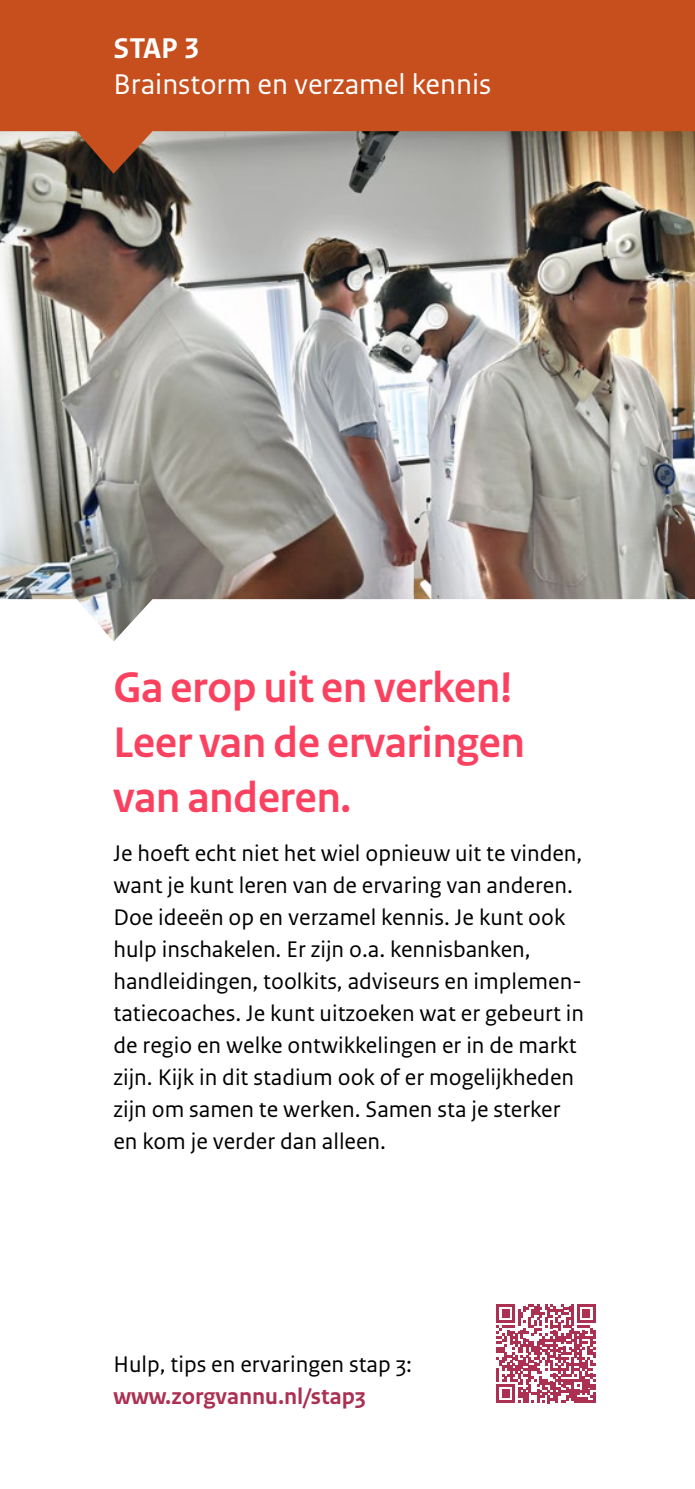
<style>
.page{position:relative;width:695px;height:1489px;background:#fff}
.page>*{position:absolute;margin:0;border:0;box-sizing:border-box;transform-origin:0 0}
.H3_-_vws_05_-_Kop{font:700 45px/55px "Rijksoverheid Sans Heading";color:#fa4260}
.H2_-_vws_32_Stap_nummers_-_subtitle{font:30px "Rijksoverheid Sans Text";color:#fff}
.H1_-_vws_31_Stap_nummers_-_title{font:700 30px "Rijksoverheid Sans Text";color:#fff}
.vws_11_-_Plat{font:23.75px/32px "Rijksoverheid Sans Text";color:#000}
.URL{font:700 23.75px "Rijksoverheid Sans Text";color:#ab3052}
</style>
<div class="page">
<img style="left:0;top:174px;width:694px;height:467px">
<svg style="left:496px;top:1304px;width:99px;height:98px"></svg>
<svg style="left:0;top:0;width:694px;height:174px;background:#bb5d34"></svg>
<h1 class="H1_-_vws_31_Stap_nummers_-_title" style="left:113px;top:31px;width:88px">STAP 3</h1>
<h2 class="H2_-_vws_32_Stap_nummers_-_subtitle" style="left:113px;top:67px;width:379px">Brainstorm en verzamel kennis</h2>
<h3 class="H3_-_vws_05_-_Kop" style="left:113px;top:660px;width:412px">Ga erop uit en verken!<br>Leer van de ervaringen van anderen.</h3>
<p class="vws_11_-_Plat" style="left:113px;top:838px;width:472px">Je hoeft echt niet het wiel opnieuw uit te vinden, want je kunt leren van de ervaring van anderen.<br>Doe ideeën op en verzamel kennis. Je kunt ook hulp inschakelen. Er zijn o.a. kennisbanken, handleidingen, toolkits, adviseurs en implemen&shy;tatiecoaches. Je kunt uitzoeken wat er gebeurt in de regio en welke ontwikkelingen er in de markt zijn. Kijk in dit stadium ook of er mogelijkheden zijn om samen te werken. Samen sta je sterker en kom je verder dan alleen.</p>
<p class="vws_11_-_Plat" style="left:113px;top:1348px;width:300px">Hulp, tips en ervaringen stap 3:</p>
<p class="URL" style="left:113px;top:1382px;width:254px">www.zorgvannu.nl/stap3</p>
</div>
